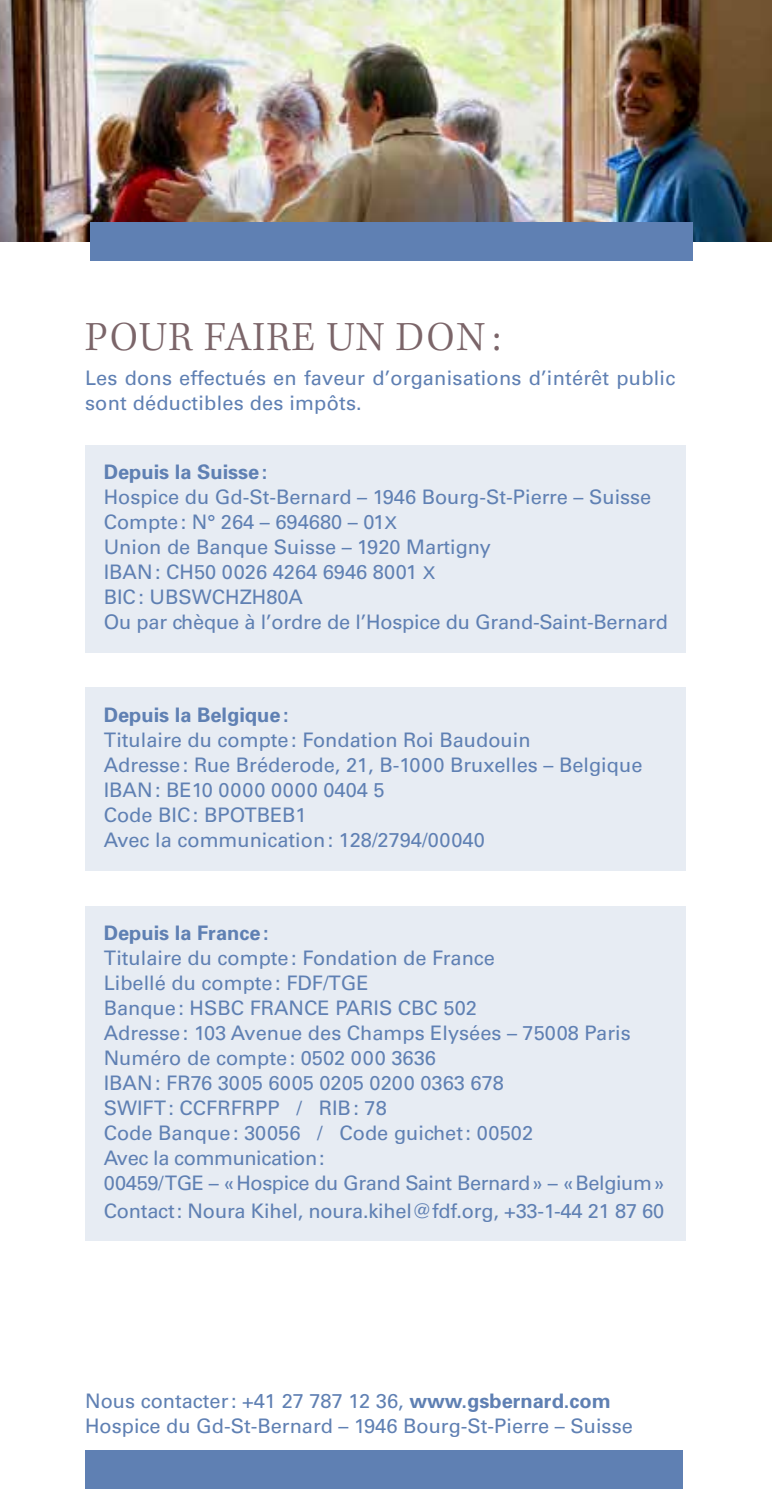
<style>
.page{position:relative;width:773px;height:1489px;background:#fff}
.page>*{position:absolute;margin:0;border:0;box-sizing:border-box;transform-origin:0 0}
.t1{font:300 42.5px "Kepler Std";letter-spacing:.03em;color:#7b6569}
.t2{font:20px/25px "Univers";color:#5f80b3}
.t3{font:700 20px "Univers";color:#5f80b3}
.s1{font-size:17.5px}
.s2{font-weight:700}
</style>
<div class="page">
<div style="left:85px;top:445px;width:601px;height:207px;background:#e7ecf3"></div>
<div style="left:85px;top:906px;width:601px;height:334px;background:#e7ecf3"></div>
<div style="left:85px;top:687px;width:601px;height:183px;background:#e7ecf3"></div>
<img style="left:0;top:0;width:771px;height:242px">
<div style="left:90px;top:222px;width:602px;height:39px;background:#5f80b3"></div>
<div style="left:85px;top:1449px;width:598px;height:39px;background:#5f80b3"></div>
<h1 class="t1" style="left:85px;top:313px;width:417px">POUR FAIRE UN DON :</h1>
<p class="t2" style="left:85px;top:365px;width:591px">Les dons effectués en faveur d’organisations d’intérêt public sont déductibles des impôts.</p>
<p class="t3" style="left:104px;top:458px;width:165px">Depuis la Suisse:</p>
<p class="t2" style="left:104px;top:484px;width:565px">Hospice du Gd-St-Bernard – 1946 Bourg-St-Pierre – Suisse Compte: N° 264 – 694680 – 01<span class="s1">X<br></span>Union de Banque Suisse – 1920 Martigny<br>IBAN: CH50 0026 4264 6946 8001 <span class="s1">X<br></span>BIC: UBSWCHZH80A<br>Ou par chèque à l’ordre de l’Hospice du Grand-Saint-Bernard</p>
<p class="t3" style="left:104px;top:702px;width:186px">Depuis la Belgique:</p>
<p class="t2" style="left:104px;top:727px;width:540px">Titulaire du compte: Fondation Roi Baudouin<br>Adresse: Rue Bréderode, 21, B-1000 Bruxelles – Belgique IBAN: BE10 0000 0000 0404 5<br>Code BIC: BPOTBEB1<br>Avec la communication: 128/2794/00040</p>
<p class="t3" style="left:104px;top:920px;width:166px">Depuis la France:</p>
<p class="t2" style="left:104px;top:945px;width:562px">Titulaire du compte: Fondation de France<br>Libellé du compte: FDF/TGE<br>Banque: HSBC FRANCE PARIS CBC 502<br>Adresse: 103 Avenue des Champs Elysées – 75008 Paris Numéro de compte: 0502 000 3636<br>IBAN: FR76 3005 6005 0205 0200 0363 678<br>SWIFT: CCFRFRPP / RIB: 78<br>Code Banque: 30056 / Code guichet: 00502<br>Avec la communication:<br>00459/ TGE – «Hospice du Grand Saint Bernard» – «Belgium»</p>
<p class="t2" style="left:104px;top:1198px;width:562px">Contact: Noura Kihel, noura.kihel@fdf.org, +33-1-44 21 87 60</p>
<p class="t2" style="left:85px;top:1387px;width:549px">Nous contacter: +41 27 787 12 36, <span class="s2">www.gsbernard.com<br></span>Hospice du Gd-St-Bernard – 1946 Bourg-St-Pierre – Suisse</p>
</div>
